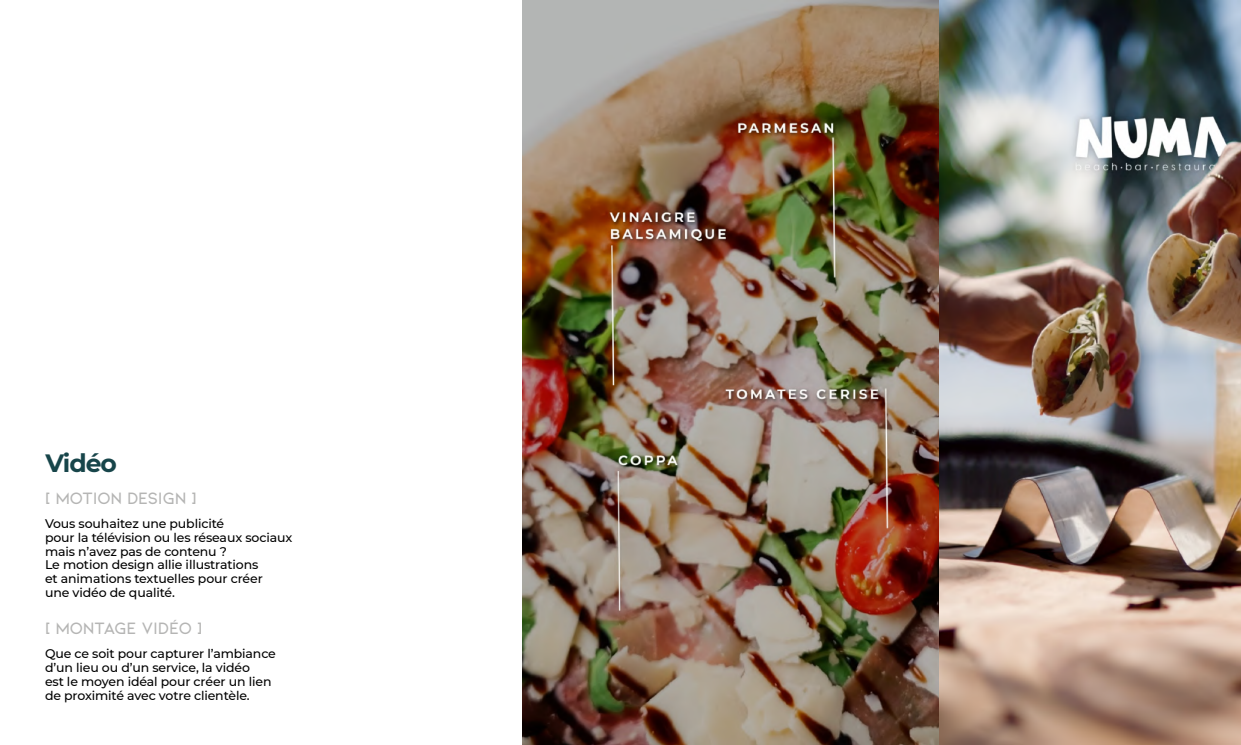
<style>
.page{position:relative;width:1241px;height:745px;background:#fff}
.page>*{position:absolute;margin:0;border:0;box-sizing:border-box;transform-origin:0 0}
.t1{font:700 25px "Montserrat";letter-spacing:-.04em;color:#17454a}
.t2{font:600 17.5px "Kiona";letter-spacing:-.015em;color:#b5b5b4}
.t3{font:500 12.5px/13.8px "Montserrat";letter-spacing:-.01em;color:#000}
</style>
<div class="page">
<img style="left:523px;top:0;width:717px;height:744px">
<h1 class="t1" style="left:45px;top:445px;width:73px">Vidéo</h1>
<h2 class="t2" style="left:45px;top:488px;width:153px">[ MOTION DESIGN ]</h2>
<p class="t3" style="left:45px;top:516px;width:249px">Vous souhaitez une publicité<br>pour la télévision ou les réseaux sociaux mais n’avez pas de contenu ?<br>Le motion design allie illustrations<br>et animations textuelles pour créer<br>une vidéo de qualité.</p>
<h2 class="t2" style="left:45px;top:618px;width:159px">[ MONTAGE VIDÉO ]</h2>
<p class="t3" style="left:45px;top:646px;width:232px">Que ce soit pour capturer l’ambiance d’un lieu ou d’un service, la vidéo<br>est le moyen idéal pour créer un lien de proximité avec votre clientèle.</p>
</div>
